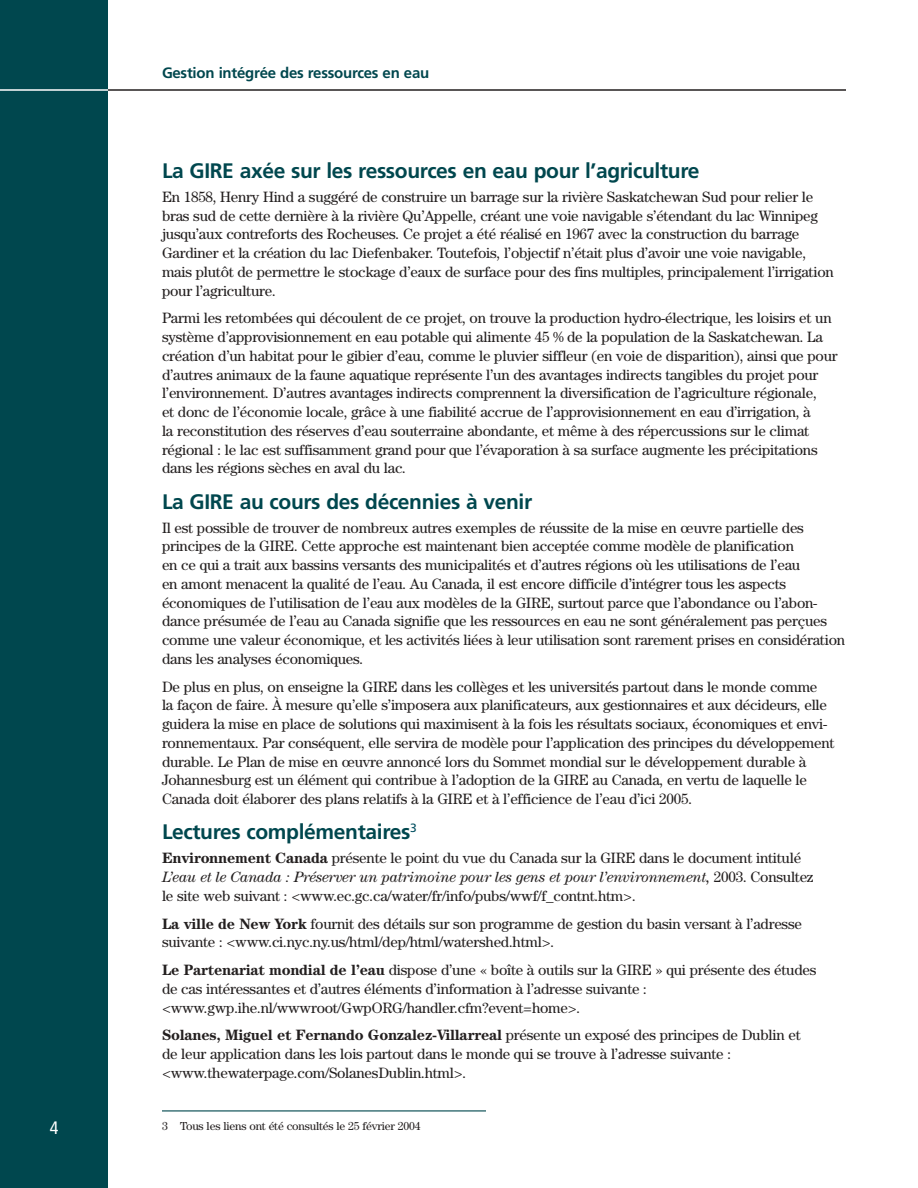
<style>
.page{position:relative;width:918px;height:1188px;background:#fff}
.page>*{position:absolute;margin:0;border:0;box-sizing:border-box;transform-origin:0 0}
.t1{font:700 21px "Frutiger";letter-spacing:-.015em;color:#00474e}
.t2{font:condensed 18px "Frutiger";color:#fff}
.t3{font:15px/18.8px "Century";letter-spacing:-.015em;color:#231f1f}
.t4{font:700 15px "Frutiger";letter-spacing:-.015em;color:#00474e}
.t5{font:11.7px "Century";letter-spacing:-.015em;color:#231f1f}
.s1{font-weight:700}
.s2{font-style:italic}
</style>
<div class="page">
<hr style="left:90px;top:89px;width:756px;height:2px;background:#231f1f">
<div style="left:0;top:0;width:108px;height:1188px;background:#00474e"></div>
<hr style="left:0;top:89px;width:108px;height:2px;background:#fff">
<hr style="left:162px;top:1110px;width:324px;height:1px;background:#00474e">
<p class="t2" style="left:50px;top:1121px;width:10px">4</p>
<p class="t4" style="left:162px;top:67px;width:269px">Gestion intégrée des ressources en eau</p>
<h1 class="t1" style="left:162px;top:162px;width:539px">La GIRE axée sur les ressources en eau pour l’agriculture</h1>
<p class="t3" style="left:162px;top:189px;width:673px">En 1858, Henry Hind a suggéré de construire un barrage sur la rivière Saskatchewan Sud pour relier le bras sud de cette dernière à la rivière Qu’Appelle, créant une voie navigable s’étendant du lac Winnipeg jusqu’aux contreforts des Rocheuses. Ce projet a été réalisé en 1967 avec la construction du barrage Gardiner et la création du lac Diefenbaker. Toutefois, l’objectif n’était plus d’avoir une voie navigable, mais plutôt de permettre le stockage d’eaux de surface pour des fins multiples, principalement l’irrigation pour l’agriculture.</p>
<p class="t3" style="left:162px;top:310px;width:677px">Parmi les retombées qui découlent de ce projet, on trouve la production hydro-électrique, les loisirs et un système d’approvisionnement en eau potable qui alimente 45 % de la population de la Saskatchewan. La création d’un habitat pour le gibier d’eau, comme le pluvier siffleur (en voie de disparition), ainsi que pour d’autres animaux de la faune aquatique représente l’un des avantages indirects tangibles du projet pour l’environnement. D’autres avantages indirects comprennent la diversification de l’agriculture régionale,<br>et donc de l’économie locale, grâce à une fiabilité accrue de l’approvisionnement en eau d’irrigation, à<br>la reconstitution des réserves d’eau souterraine abondante, et même à des répercussions sur le climat régional : le lac est suffisamment grand pour que l’évaporation à sa surface augmente les précipitations dans les régions sèches en aval du lac.</p>
<h1 class="t1" style="left:162px;top:493px;width:372px">La GIRE au cours des décennies à venir</h1>
<p class="t3" style="left:162px;top:519px;width:685px">Il est possible de trouver de nombreux autres exemples de réussite de la mise en œuvre partielle des principes de la GIRE. Cette approche est maintenant bien acceptée comme modèle de planification<br>en ce qui a trait aux bassins versants des municipalités et d’autres régions où les utilisations de l’eau<br>en amont menacent la qualité de l’eau. Au Canada, il est encore difficile d’intégrer tous les aspects économiques de l’utilisation de l’eau aux modèles de la GIRE, surtout parce que l’abondance ou l’abon&shy;dance présumée de l’eau au Canada signifie que les ressources en eau ne sont généralement pas perçues comme une valeur économique, et les activités liées à leur utilisation sont rarement prises en considération dans les analyses économiques.</p>
<p class="t3" style="left:162px;top:678px;width:674px">De plus en plus, on enseigne la GIRE dans les collèges et les universités partout dans le monde comme<br>la façon de faire. À mesure qu’elle s’imposera aux planificateurs, aux gestionnaires et aux décideurs, elle guidera la mise en place de solutions qui maximisent à la fois les résultats sociaux, économiques et envi&shy;ronnementaux. Par conséquent, elle servira de modèle pour l’application des principes du développement durable. Le Plan de mise en œuvre annoncé lors du Sommet mondial sur le développement durable à Johannesburg est un élément qui contribue à l’adoption de la GIRE au Canada, en vertu de laquelle le Canada doit élaborer des plans relatifs à la GIRE et à l’efficience de l’eau d’ici 2005.</p>
<h1 class="t1" style="left:162px;top:824px;width:256px">Lectures complémentaires<sup>3</sup></h1>
<p class="t3" style="left:162px;top:850px;width:653px"><span class="s1">Environnement Canada</span> présente le point du vue du Canada sur la GIRE dans le document intitulé<br><span class="s2">L’eau et le Canada : Préserver un patrimoine pour les gens et pour l’environnement,</span> 2003. Consultez le site web suivant : &lt;www.ec.gc.ca/water/fr/info/pubs/wwf/f_contnt.htm&gt;.</p>
<p class="t3" style="left:162px;top:915px;width:642px"><span class="s1">La ville de New York</span> fournit des détails sur son programme de gestion du basin versant à l’adresse suivante : &lt;www.ci.nyc.ny.us/html/dep/html/watershed.html&gt;.</p>
<p class="t3" style="left:162px;top:962px;width:656px"><span class="s1">Le Partenariat mondial de l’eau</span> dispose d’une « boîte à outils sur la GIRE » qui présente des études de cas intéressantes et d’autres éléments d’information à l’adresse suivante : &lt;www.gwp.ihe.nl/wwwroot/GwpORG/handler.cfm?event=home&gt;.</p>
<p class="t3" style="left:162px;top:1027px;width:640px"><span class="s1">Solanes, Miguel et Fernando Gonzalez-Villarreal</span> présente un exposé des principes de Dublin et de leur application dans les lois partout dans le monde qui se trouve à l’adresse suivante : &lt;www.thewaterpage.com/SolanesDublin.html&gt;.</p>
<p class="t5" style="left:162px;top:1121px;width:260px">3 Tous les liens ont été consultés le 25 février 2004</p>
</div>
